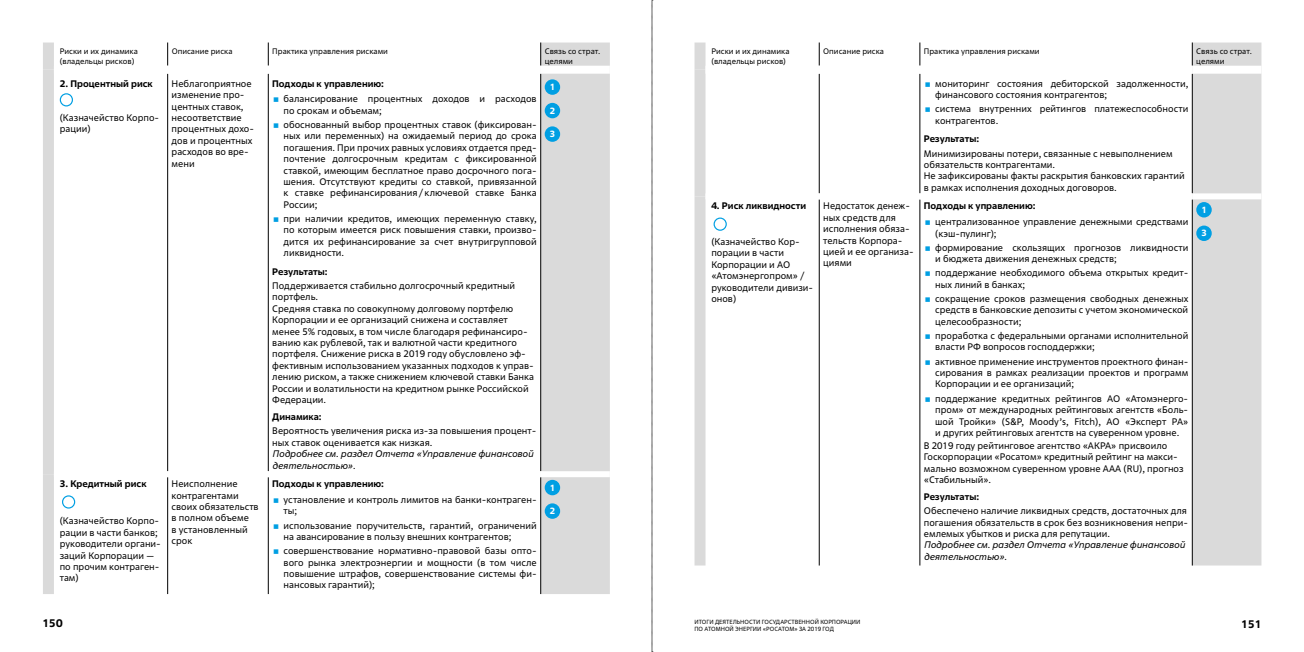
<style>
.page{position:relative;width:1304px;height:652px;background:#fff}
.page>*{position:absolute;margin:0;border:0;box-sizing:border-box;transform-origin:0 0}
.t1{font:700 11px "Rosatom";letter-spacing:.025em;color:#000}
.t2{font:9.5px/11.4px "Rosatom";color:#000}
.t3{font:700 9.5px "Rosatom";color:#000}
.t4{font:italic 9.5px/11.4px "Rosatom";color:#000}
.t5{font:700 9px "Rosatom";color:#fff}
.t6{font:8px/9.6px "Rosatom";color:#000}
.t7{font:6px/7.2px "Rosatom";color:#000}
</style>
<div class="page">
<div style="left:541px;top:43px;width:69px;height:551px;background:#dadada"></div>
<svg style="left:167px;top:43px;width:1px;height:23px"></svg>
<svg style="left:268px;top:43px;width:1px;height:23px"></svg>
<svg style="left:540px;top:43px;width:1px;height:23px"></svg>
<hr style="left:167px;top:74px;width:1px;height:397px;background:#000">
<hr style="left:268px;top:74px;width:1px;height:397px;background:#000">
<hr style="left:540px;top:74px;width:1px;height:397px;background:#000">
<hr style="left:167px;top:477px;width:1px;height:117px;background:#000">
<hr style="left:268px;top:477px;width:1px;height:117px;background:#000">
<hr style="left:540px;top:477px;width:1px;height:117px;background:#000">
<div style="left:43px;top:43px;width:11px;height:27px;background:#dadada"></div>
<div style="left:43px;top:70px;width:11px;height:404px;background:#dadada"></div>
<div style="left:43px;top:474px;width:11px;height:120px;background:#dadada"></div>
<div style="left:541px;top:66px;width:69px;height:8px;background:#fff"></div>
<div style="left:541px;top:471px;width:69px;height:6px;background:#fff"></div>
<div style="left:60px;top:93px;width:13px;height:13px;border:1px solid #009fe3;border-radius:50%"></div>
<div style="left:545px;top:79px;width:15px;height:16px;background:#009fe3;border-radius:50%"></div>
<div style="left:545px;top:103px;width:15px;height:15px;background:#009fe3;border-radius:50%"></div>
<div style="left:545px;top:126px;width:15px;height:16px;background:#009fe3;border-radius:50%"></div>
<div style="left:62px;top:495px;width:13px;height:14px;border:1px solid #009fe3;border-radius:50%"></div>
<div style="left:545px;top:480px;width:15px;height:15px;background:#009fe3;border-radius:50%"></div>
<div style="left:545px;top:503px;width:15px;height:16px;background:#009fe3;border-radius:50%"></div>
<div style="left:1193px;top:43px;width:68px;height:523px;background:#dadada"></div>
<svg style="left:819px;top:43px;width:1px;height:23px"></svg>
<svg style="left:919px;top:43px;width:1px;height:23px"></svg>
<svg style="left:1192px;top:43px;width:1px;height:23px"></svg>
<hr style="left:819px;top:74px;width:1px;height:119px;background:#000">
<hr style="left:919px;top:74px;width:1px;height:119px;background:#000">
<hr style="left:1192px;top:74px;width:1px;height:119px;background:#000">
<hr style="left:819px;top:199px;width:1px;height:367px;background:#000">
<hr style="left:919px;top:199px;width:1px;height:367px;background:#000">
<hr style="left:1192px;top:199px;width:1px;height:367px;background:#000">
<div style="left:694px;top:43px;width:11px;height:27px;background:#dadada"></div>
<div style="left:694px;top:70px;width:11px;height:126px;background:#dadada"></div>
<div style="left:694px;top:196px;width:11px;height:370px;background:#dadada"></div>
<div style="left:1192px;top:66px;width:69px;height:8px;background:#fff"></div>
<div style="left:1192px;top:193px;width:69px;height:6px;background:#fff"></div>
<div style="left:714px;top:218px;width:13px;height:13px;border:1px solid #009fe3;border-radius:50%"></div>
<div style="left:1196px;top:202px;width:16px;height:15px;background:#009fe3;border-radius:50%"></div>
<div style="left:1196px;top:226px;width:16px;height:15px;background:#009fe3;border-radius:50%"></div>
<svg style="left:652px;top:0;width:1px;height:652px"></svg>
<p class="t6" style="left:60px;top:47px;width:80px">Риски и их динамика (владельцы рисков)</p>
<p class="t6" style="left:172px;top:47px;width:62px">Описание риска</p>
<p class="t6" style="left:272px;top:47px;width:117px">Практика управления рисками</p>
<p class="t6" style="left:545px;top:47px;width:57px">Связь со страт. целями</p>
<p class="t3" style="left:60px;top:77px;width:94px">2. Процентный риск</p>
<p class="t2" style="left:60px;top:111px;width:101px">(Казначейство Корпо&shy;рации)</p>
<p class="t2" style="left:172px;top:78px;width:84px">Неблагоприятное изменение про&shy;центных ставок, несоответствие процентных дохо&shy;дов и процентных расходов во вре&shy;мени</p>
<p class="t3" style="left:272px;top:77px;width:113px">Подходы к управлению:</p>
<p class="t5" style="left:550px;top:81px;width:7px">1</p>
<p class="t5" style="left:550px;top:105px;width:7px">2</p>
<p class="t5" style="left:550px;top:128px;width:7px">3</p>
<p class="t2" style="left:284px;top:93px;width:255px">балансирование процентных доходов и расходов по срокам и объемам;</p>
<p class="t2" style="left:284px;top:119px;width:255px;text-align:justify">обоснованный выбор процентных ставок (фиксирован&shy;ных или переменных) на ожидаемый период до срока погашения. При прочих равных условиях отдается пред&shy;почтение долгосрочным кредитам с фиксированной ставкой, имеющим бесплатное право досрочного пога&shy;шения. Отсутствуют кредиты со ставкой, привязанной к ставке рефинансирования/ключевой ставке Банка России;</p>
<p class="t2" style="left:284px;top:213px;width:255px;text-align:justify">при наличии кредитов, имеющих переменную ставку, по которым имеется риск повышения ставки, произво&shy;дится их рефинансирование за счет внутригрупповой ликвидности.</p>
<p class="t3" style="left:272px;top:265px;width:57px">Результаты:</p>
<p class="t2" style="left:272px;top:280px;width:263px">Поддерживается стабильно долгосрочный кредитный портфель.<br>Средняя ставка по совокупному долговому портфелю Корпорации и ее организаций снижена и составляет менее 5% годовых, в том числе благодаря рефинансиро&shy;ванию как рублевой, так и валютной части кредитного портфеля. Снижение риска в 2019 году обусловлено эф&shy;фективным использованием указанных подходов к управ&shy;лению риском, а также снижением ключевой ставки Банка России и волатильности на кредитном рынке Российской Федерации.</p>
<p class="t3" style="left:272px;top:411px;width:51px">Динамика:</p>
<p class="t2" style="left:272px;top:425px;width:266px">Вероятность увеличения риска из-за повышения процент&shy;ных ставок оценивается как низкая.</p>
<p class="t4" style="left:272px;top:448px;width:263px">Подробнее см. раздел Отчета «Управление финансовой деятельностью».</p>
<p class="t3" style="left:60px;top:478px;width:88px">3. Кредитный риск</p>
<p class="t2" style="left:60px;top:515px;width:103px">(Казначейство Корпо&shy;рации в части банков; руководители органи&shy;заций Корпорации — по прочим контраген&shy;там)</p>
<p class="t2" style="left:172px;top:478px;width:89px">Неисполнение контрагентами своих обязательств в полном объеме<br>в установленный срок</p>
<p class="t3" style="left:272px;top:478px;width:113px">Подходы к управлению:</p>
<p class="t2" style="left:284px;top:494px;width:255px">установление и контроль лимитов на банки-контраген&shy;ты;</p>
<p class="t2" style="left:284px;top:519px;width:255px">использование поручительств, гарантий, ограничений на авансирование в пользу внешних контрагентов;</p>
<p class="t2" style="left:284px;top:545px;width:255px;text-align:justify">совершенствование нормативно-правовой базы опто&shy;вого рынка электроэнергии и мощности (в том числе повышение штрафов, совершенствование системы фи&shy;нансовых гарантий);</p>
<p class="t5" style="left:550px;top:482px;width:7px">1</p>
<p class="t5" style="left:550px;top:505px;width:7px">2</p>
<p class="t6" style="left:711px;top:47px;width:80px">Риски и их динамика (владельцы рисков)</p>
<p class="t6" style="left:823px;top:47px;width:62px">Описание риска</p>
<p class="t6" style="left:924px;top:47px;width:117px">Практика управления рисками</p>
<p class="t6" style="left:1196px;top:47px;width:57px">Связь со страт. целями</p>
<p class="t2" style="left:935px;top:78px;width:255px">мониторинг состояния дебиторской задолженности, финансового состояния контрагентов;</p>
<p class="t2" style="left:935px;top:103px;width:255px">система внутренних рейтингов платежеспособности контрагентов.</p>
<p class="t3" style="left:924px;top:133px;width:57px">Результаты:</p>
<p class="t2" style="left:924px;top:147px;width:262px">Минимизированы потери, связанные с невыполнением обязательств контрагентами.<br>Не зафиксированы факты раскрытия банковских гарантий в рамках исполнения доходных договоров.</p>
<p class="t3" style="left:711px;top:200px;width:96px">4. Риск ликвидности</p>
<p class="t2" style="left:711px;top:236px;width:103px">(Казначейство Кор&shy;порации в части<br>Корпорации и АО «Атомэнергопром» / руководители дивизи&shy;онов)</p>
<p class="t2" style="left:823px;top:200px;width:92px">Недостаток денеж&shy;ных средств для исполнения обяза&shy;тельств Корпора&shy;цией и ее организа&shy;циями</p>
<p class="t3" style="left:924px;top:200px;width:113px">Подходы к управлению:</p>
<p class="t5" style="left:1201px;top:204px;width:7px">1</p>
<p class="t5" style="left:1201px;top:227px;width:7px">3</p>
<p class="t2" style="left:935px;top:216px;width:255px">централизованное управление денежными средствами (кэш-пулинг);</p>
<p class="t2" style="left:935px;top:242px;width:255px">формирование скользящих прогнозов ликвидности и бюджета движения денежных средств;</p>
<p class="t2" style="left:935px;top:267px;width:255px">поддержание необходимого объема открытых кредит&shy;ных линий в банках;</p>
<p class="t2" style="left:935px;top:293px;width:255px;text-align:justify">сокращение сроков размещения свободных денежных средств в банковские депозиты с учетом экономической целесообразности;</p>
<p class="t2" style="left:935px;top:330px;width:255px">проработка с федеральными органами исполнительной власти РФ вопросов господдержки;</p>
<p class="t2" style="left:935px;top:356px;width:255px;text-align:justify">активное применение инструментов проектного финан&shy;сирования в рамках реализации проектов и программ Корпорации и ее организаций;</p>
<p class="t2" style="left:935px;top:393px;width:255px;text-align:justify">поддержание кредитных рейтингов АО «Атомэнерго&shy;пром» от международных рейтинговых агентств «Боль&shy;шой Тройки» (S&amp;P, Moody’s, Fitch), АО «Эксперт РА» и других рейтинговых агентств на суверенном уровне.</p>
<p class="t2" style="left:924px;top:440px;width:261px">В 2019 году рейтинговое агентство «АКРА» присвоило Госкорпорации «Росатом» кредитный рейтинг на макси&shy;мально возможном суверенном уровне ААА (RU), прогноз «Стабильный».</p>
<p class="t3" style="left:924px;top:491px;width:57px">Результаты:</p>
<p class="t2" style="left:924px;top:505px;width:266px;text-align:justify">Обеспечено наличие ликвидных средств, достаточных для погашения обязательств в срок без возникновения непри&shy;емлемых убытков и риска для репутации.</p>
<p class="t4" style="left:924px;top:539px;width:263px">Подробнее см. раздел Отчета «Управление финансовой деятельностью».</p>
<p class="t7" style="left:694px;top:618px;width:167px">ИТОГИ ДЕЯТЕЛЬНОСТИ ГОСУДАРСТВЕННОЙ КОРПОРАЦИИ<br>ПО АТОМНОЙ ЭНЕРГИИ «РОСАТОМ» ЗА 2019 ГОД</p>
<p class="t1" style="left:43px;top:616px;width:22px">150</p>
<p class="t1" style="left:1241px;top:617px;width:22px">151</p>
</div>
